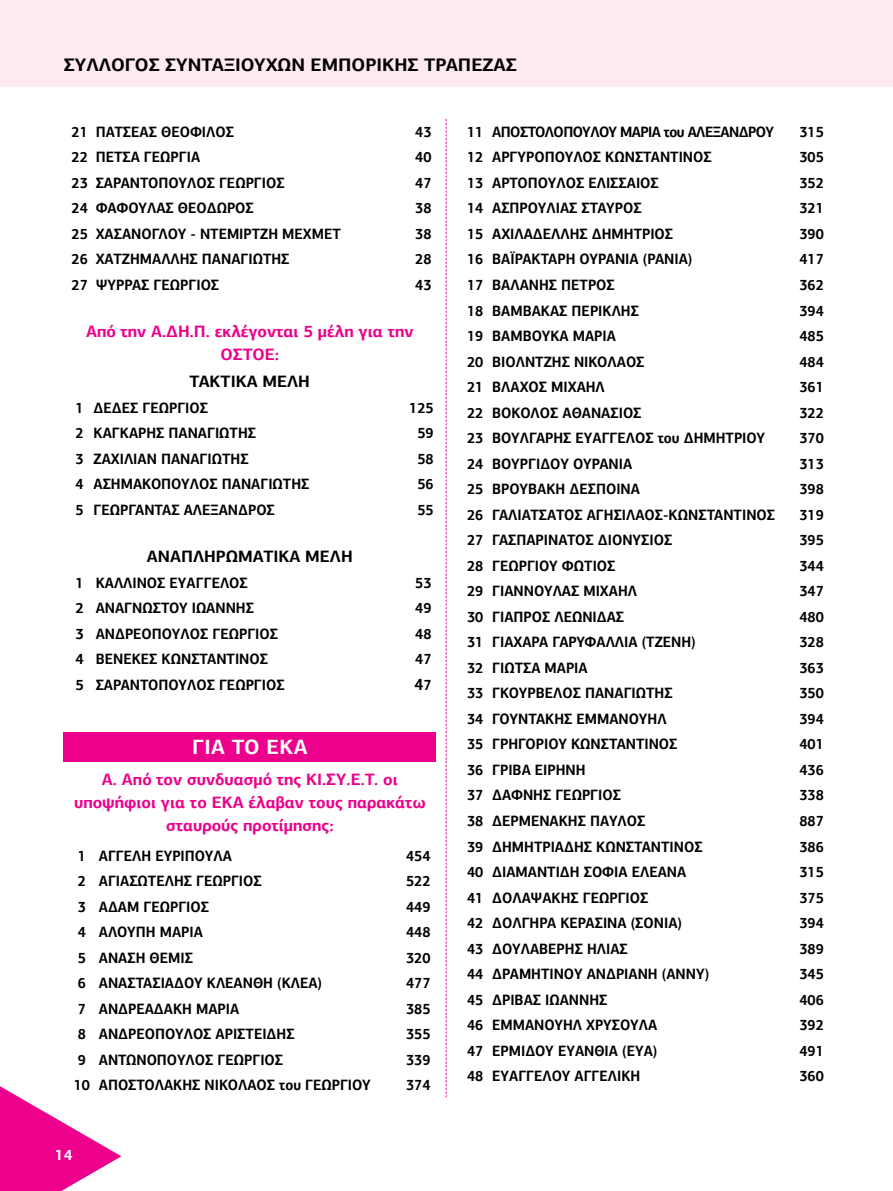
<style>
.page{position:relative;width:893px;height:1191px;background:#fff}
.page>*{position:absolute;margin:0;border:0;box-sizing:border-box;transform-origin:0 0}
.t1{font:700 20.7px "PF Agora Sans Pro";letter-spacing:.02em;color:#fff}
.t2{font:700 18.15px "PF Agora Sans Pro";color:#000}
.t3{font:700 16.5px/23px "PF Agora Sans Pro";color:#ec008c;text-align:center}
.t4{font:700 16.5px "PF Agora Sans Pro";color:#000}
.t5{font:700 16.5px "PF Agora Sans Pro";color:#000;scale:.92 1}
.t6{font:700 15px "PF Agora Sans Pro";color:#000;scale:.92 1}
.t7{font:700 15px "PF Agora Sans Pro";color:#000;scale:.95 1}
.t8{font:700 15px "PF Agora Sans Pro";letter-spacing:-.04em;color:#000;scale:.92 1}
.t9{font:700 15px "PF Agora Sans Pro";color:#fff}
.s1{font-size:15px}
</style>
<div class="page">
<div style="left:0;top:0;width:893px;height:87px;background:#fde9f1"></div>
<svg style="left:0;top:1086px;width:121px;height:105px"></svg>
<div style="left:64px;top:732px;width:372px;height:29px;background:#ec008c"></div>
<svg style="left:446px;top:119px;width:1px;height:978px"></svg>
<p class="t2" style="left:64px;top:53px;width:455px">ΣΥΛΛΟΓΟΣ ΣΥΝΤΑΞΙΟΥΧΩΝ ΕΜΠΟΡΙΚΗΣ ΤΡΑΠΕΖΑΣ</p>
<p class="t6" style="left:72px;top:122px;width:178px">21 ΠΑΤΣΕΑΣ ΘΕΟΦΙΛΟΣ</p>
<p class="t6" style="left:415px;top:122px;width:19px">43</p>
<p class="t6" style="left:72px;top:148px;width:141px">22 ΠΕΤΣΑ ΓΕΩΡΓΙΑ</p>
<p class="t6" style="left:415px;top:148px;width:19px">40</p>
<p class="t6" style="left:72px;top:173px;width:233px">23 ΣΑΡΑΝΤΟΠΟΥΛΟΣ ΓΕΩΡΓΙΟΣ</p>
<p class="t6" style="left:415px;top:173px;width:19px">47</p>
<p class="t6" style="left:72px;top:199px;width:200px">24 ΦΑΦΟΥΛΑΣ ΘΕΟΔΩΡΟΣ</p>
<p class="t6" style="left:415px;top:199px;width:19px">38</p>
<p class="t6" style="left:72px;top:224px;width:294px">25 ΧΑΣΑΝΟΓΛΟΥ - ΝΤΕΜΙΡΤΖΗ ΜΕΧΜΕΤ</p>
<p class="t6" style="left:415px;top:224px;width:19px">38</p>
<p class="t6" style="left:72px;top:250px;width:238px">26 ΧΑΤΖΗΜΑΛΛΗΣ ΠΑΝΑΓΙΩΤΗΣ</p>
<p class="t6" style="left:415px;top:250px;width:19px">28</p>
<p class="t6" style="left:72px;top:275px;width:162px">27 ΨΥΡΡΑΣ ΓΕΩΡΓΙΟΣ</p>
<p class="t6" style="left:415px;top:275px;width:19px">43</p>
<p class="t3" style="left:86px;top:320px;width:329px">Από την Α.ΔΗ.Π. εκλέγονται 5 μέλη για την<br>ΟΣΤΟΕ:</p>
<p class="t4" style="left:190px;top:371px;width:122px">ΤΑΚΤΙΚΑ ΜΕΛΗ</p>
<p class="t6" style="left:76px;top:398px;width:145px">1 ΔΕΔΕΣ ΓΕΩΡΓΙΟΣ</p>
<p class="t6" style="left:409px;top:398px;width:28px">125</p>
<p class="t6" style="left:76px;top:424px;width:198px">2 ΚΑΓΚΑΡΗΣ ΠΑΝΑΓΙΩΤΗΣ</p>
<p class="t6" style="left:417px;top:424px;width:19px">59</p>
<p class="t6" style="left:76px;top:449px;width:189px">3 ΖΑΧΙΛΙΑΝ ΠΑΝΑΓΙΩΤΗΣ</p>
<p class="t6" style="left:417px;top:449px;width:19px">58</p>
<p class="t6" style="left:76px;top:475px;width:256px">4 ΑΣΗΜΑΚΟΠΟΥΛΟΣ ΠΑΝΑΓΙΩΤΗΣ</p>
<p class="t6" style="left:417px;top:475px;width:19px">56</p>
<p class="t6" style="left:76px;top:500px;width:218px">5 ΓΕΩΡΓΑΝΤΑΣ ΑΛΕΞΑΝΔΡΟΣ</p>
<p class="t6" style="left:417px;top:500px;width:19px">55</p>
<p class="t4" style="left:147px;top:546px;width:207px">ΑΝΑΠΛΗΡΩΜΑΤΙΚΑ ΜΕΛΗ</p>
<p class="t6" style="left:76px;top:573px;width:189px">1 ΚΑΛΛΙΝΟΣ ΕΥΑΓΓΕΛΟΣ</p>
<p class="t6" style="left:415px;top:573px;width:19px">53</p>
<p class="t7" style="left:76px;top:598px;width:189px">2 ΑΝΑΓΝΩΣΤΟΥ ΙΩΑΝΝΗΣ</p>
<p class="t6" style="left:415px;top:598px;width:19px">49</p>
<p class="t7" style="left:76px;top:624px;width:215px">3 ΑΝΔΡΕΟΠΟΥΛΟΣ ΓΕΩΡΓΙΟΣ</p>
<p class="t6" style="left:415px;top:624px;width:19px">48</p>
<p class="t7" style="left:76px;top:649px;width:204px">4 ΒΕΝΕΚΕΣ ΚΩΝΣΤΑΝΤΙΝΟΣ</p>
<p class="t6" style="left:415px;top:649px;width:19px">47</p>
<p class="t7" style="left:76px;top:675px;width:222px">5 ΣΑΡΑΝΤΟΠΟΥΛΟΣ ΓΕΩΡΓΙΟΣ</p>
<p class="t5" style="left:414px;top:674px;width:20px">4<span class="s1">7</span></p>
<h1 class="t1" style="left:192px;top:733px;width:117px">ΓΙΑ ΤΟ ΕΚΑ</h1>
<p class="t3" style="left:74px;top:767px;width:353px">Α. Από τον συνδυασμό της ΚΙ.ΣΥ.Ε.Τ. οι υποψήφιοι για το ΕΚΑ έλαβαν τους παρακάτω σταυρούς προτίμησης:</p>
<p class="t6" style="left:78px;top:846px;width:169px">1 ΑΓΓΕΛΗ ΕΥΡΙΠΟΥΛΑ</p>
<p class="t6" style="left:406px;top:846px;width:28px">454</p>
<p class="t6" style="left:78px;top:871px;width:201px">2 ΑΓΙΑΣΩΤΕΛΗΣ ΓΕΩΡΓΙΟΣ</p>
<p class="t6" style="left:406px;top:871px;width:28px">522</p>
<p class="t6" style="left:78px;top:897px;width:144px">3 ΑΔΑΜ ΓΕΩΡΓΙΟΣ</p>
<p class="t6" style="left:406px;top:897px;width:28px">449</p>
<p class="t6" style="left:78px;top:922px;width:137px">4 ΑΛΟΥΠΗ ΜΑΡΙΑ</p>
<p class="t6" style="left:406px;top:922px;width:28px">448</p>
<p class="t6" style="left:78px;top:948px;width:127px">5 ΑΝΑΣΗ ΘΕΜΙΣ</p>
<p class="t6" style="left:406px;top:948px;width:28px">320</p>
<p class="t6" style="left:78px;top:973px;width:267px">6 ΑΝΑΣΤΑΣΙΑΔΟΥ ΚΛΕΑΝΘΗ (ΚΛΕΑ)</p>
<p class="t6" style="left:406px;top:973px;width:28px">477</p>
<p class="t6" style="left:78px;top:999px;width:177px">7 ΑΝΔΡΕΑΔΑΚΗ ΜΑΡΙΑ</p>
<p class="t6" style="left:406px;top:999px;width:28px">385</p>
<p class="t6" style="left:78px;top:1024px;width:237px">8 ΑΝΔΡΕΟΠΟΥΛΟΣ ΑΡΙΣΤΕΙΔΗΣ</p>
<p class="t6" style="left:406px;top:1024px;width:28px">355</p>
<p class="t6" style="left:78px;top:1050px;width:225px">9 ΑΝΤΩΝΟΠΟΥΛΟΣ ΓΕΩΡΓΙΟΣ</p>
<p class="t6" style="left:406px;top:1050px;width:28px">339</p>
<p class="t6" style="left:74px;top:1075px;width:324px">10 ΑΠΟΣΤΟΛΑΚΗΣ ΝΙΚΟΛΑΟΣ του ΓΕΩΡΓΙΟΥ</p>
<p class="t6" style="left:406px;top:1075px;width:28px">374</p>
<p class="t9" style="left:55px;top:1145px;width:19px">14</p>
<p class="t8" style="left:467px;top:122px;width:335px">11 ΑΠΟΣΤΟΛΟΠΟΥΛΟΥ ΜΑΡΙΑ του ΑΛΕΞΑΝΔΡΟΥ</p>
<p class="t6" style="left:799px;top:122px;width:28px">315</p>
<p class="t6" style="left:467px;top:148px;width:267px">12 ΑΡΓΥΡΟΠΟΥΛΟΣ ΚΩΝΣΤΑΝΤΙΝΟΣ</p>
<p class="t6" style="left:799px;top:148px;width:28px">305</p>
<p class="t6" style="left:467px;top:173px;width:210px">13 ΑΡΤΟΠΟΥΛΟΣ ΕΛΙΣΣΑΙΟΣ</p>
<p class="t6" style="left:799px;top:173px;width:28px">352</p>
<p class="t6" style="left:467px;top:199px;width:191px">14 ΑΣΠΡΟΥΛΙΑΣ ΣΤΑΥΡΟΣ</p>
<p class="t6" style="left:799px;top:199px;width:28px">321</p>
<p class="t6" style="left:467px;top:224px;width:226px">15 ΑΧΙΛΑΔΕΛΛΗΣ ΔΗΜΗΤΡΙΟΣ</p>
<p class="t6" style="left:799px;top:224px;width:28px">390</p>
<p class="t6" style="left:467px;top:250px;width:247px">16 ΒΑΪΡΑΚΤΑΡΗ ΟΥΡΑΝΙΑ (ΡΑΝΙΑ)</p>
<p class="t6" style="left:799px;top:250px;width:28px">417</p>
<p class="t6" style="left:467px;top:275px;width:162px">17 ΒΑΛΑΝΗΣ ΠΕΤΡΟΣ</p>
<p class="t6" style="left:799px;top:275px;width:28px">362</p>
<p class="t6" style="left:467px;top:301px;width:188px">18 ΒΑΜΒΑΚΑΣ ΠΕΡΙΚΛΗΣ</p>
<p class="t6" style="left:799px;top:301px;width:28px">394</p>
<p class="t6" style="left:467px;top:326px;width:163px">19 ΒΑΜΒΟΥΚΑ ΜΑΡΙΑ</p>
<p class="t6" style="left:799px;top:326px;width:28px">485</p>
<p class="t6" style="left:467px;top:352px;width:194px">20 ΒΙΟΛΝΤΖΗΣ ΝΙΚΟΛΑΟΣ</p>
<p class="t6" style="left:799px;top:352px;width:28px">484</p>
<p class="t6" style="left:467px;top:377px;width:151px">21 ΒΛΑΧΟΣ ΜΙΧΑΗΛ</p>
<p class="t6" style="left:799px;top:377px;width:28px">361</p>
<p class="t6" style="left:467px;top:403px;width:191px">22 ΒΟΚΟΛΟΣ ΑΘΑΝΑΣΙΟΣ</p>
<p class="t6" style="left:799px;top:403px;width:28px">322</p>
<p class="t6" style="left:467px;top:428px;width:326px">23 ΒΟΥΛΓΑΡΗΣ ΕΥΑΓΓΕΛΟΣ του ΔΗΜΗΤΡΙΟΥ</p>
<p class="t6" style="left:799px;top:428px;width:28px">370</p>
<p class="t6" style="left:467px;top:454px;width:181px">24 ΒΟΥΡΓΙΔΟΥ ΟΥΡΑΝΙΑ</p>
<p class="t6" style="left:799px;top:454px;width:28px">313</p>
<p class="t6" style="left:467px;top:479px;width:189px">25 ΒΡΟΥΒΑΚΗ ΔΕΣΠΟΙΝΑ</p>
<p class="t6" style="left:799px;top:479px;width:28px">398</p>
<p class="t6" style="left:467px;top:505px;width:336px">26 ΓΑΛΙΑΤΣΑΤΟΣ ΑΓΗΣΙΛΑΟΣ-ΚΩΝΣΤΑΝΤΙΝΟΣ</p>
<p class="t6" style="left:799px;top:505px;width:28px">319</p>
<p class="t6" style="left:467px;top:530px;width:225px">27 ΓΑΣΠΑΡΙΝΑΤΟΣ ΔΙΟΝΥΣΙΟΣ</p>
<p class="t6" style="left:799px;top:530px;width:28px">395</p>
<p class="t6" style="left:467px;top:556px;width:163px">28 ΓΕΩΡΓΙΟΥ ΦΩΤΙΟΣ</p>
<p class="t6" style="left:799px;top:556px;width:28px">344</p>
<p class="t6" style="left:467px;top:581px;width:186px">29 ΓΙΑΝΝΟΥΛΑΣ ΜΙΧΑΗΛ</p>
<p class="t6" style="left:799px;top:581px;width:28px">347</p>
<p class="t6" style="left:467px;top:607px;width:172px">30 ΓΙΑΠΡΟΣ ΛΕΩΝΙΔΑΣ</p>
<p class="t6" style="left:799px;top:607px;width:28px">480</p>
<p class="t6" style="left:467px;top:632px;width:250px">31 ΓΙΑΧΑΡΑ ΓΑΡΥΦΑΛΛΙΑ (ΤΖΕΝΗ)</p>
<p class="t6" style="left:799px;top:632px;width:28px">328</p>
<p class="t6" style="left:467px;top:658px;width:133px">32 ΓΙΩΤΣΑ ΜΑΡΙΑ</p>
<p class="t6" style="left:799px;top:658px;width:28px">363</p>
<p class="t6" style="left:467px;top:683px;width:225px">33 ΓΚΟΥΡΒΕΛΟΣ ΠΑΝΑΓΙΩΤΗΣ</p>
<p class="t6" style="left:799px;top:683px;width:28px">350</p>
<p class="t6" style="left:467px;top:709px;width:218px">34 ΓΟΥΝΤΑΚΗΣ ΕΜΜΑΝΟΥΗΛ</p>
<p class="t6" style="left:799px;top:709px;width:28px">394</p>
<p class="t6" style="left:467px;top:735px;width:230px">35 ΓΡΗΓΟΡΙΟΥ ΚΩΝΣΤΑΝΤΙΝΟΣ</p>
<p class="t6" style="left:799px;top:735px;width:28px">401</p>
<p class="t6" style="left:467px;top:760px;width:130px">36 ΓΡΙΒΑ ΕΙΡΗΝΗ</p>
<p class="t6" style="left:799px;top:760px;width:28px">436</p>
<p class="t6" style="left:467px;top:786px;width:169px">37 ΔΑΦΝΗΣ ΓΕΩΡΓΙΟΣ</p>
<p class="t6" style="left:799px;top:786px;width:28px">338</p>
<p class="t6" style="left:467px;top:811px;width:195px">38 ΔΕΡΜΕΝΑΚΗΣ ΠΑΥΛΟΣ</p>
<p class="t6" style="left:799px;top:811px;width:28px">887</p>
<p class="t6" style="left:467px;top:837px;width:258px">39 ΔΗΜΗΤΡΙΑΔΗΣ ΚΩΝΣΤΑΝΤΙΝΟΣ</p>
<p class="t6" style="left:799px;top:837px;width:28px">386</p>
<p class="t6" style="left:467px;top:862px;width:240px">40 ΔΙΑΜΑΝΤΙΔΗ ΣΟΦΙΑ ΕΛΕΑΝΑ</p>
<p class="t6" style="left:799px;top:862px;width:28px">315</p>
<p class="t6" style="left:467px;top:888px;width:199px">41 ΔΟΛΑΨΑΚΗΣ ΓΕΩΡΓΙΟΣ</p>
<p class="t6" style="left:799px;top:888px;width:28px">375</p>
<p class="t6" style="left:467px;top:913px;width:235px">42 ΔΟΛΓΗΡΑ ΚΕΡΑΣΙΝΑ (ΣΟΝΙΑ)</p>
<p class="t6" style="left:799px;top:913px;width:28px">394</p>
<p class="t6" style="left:467px;top:939px;width:176px">43 ΔΟΥΛΑΒΕΡΗΣ ΗΛΙΑΣ</p>
<p class="t6" style="left:799px;top:939px;width:28px">389</p>
<p class="t6" style="left:467px;top:964px;width:265px">44 ΔΡΑΜΗΤΙΝΟΥ ΑΝΔΡΙΑΝΗ (ΑΝΝΥ)</p>
<p class="t6" style="left:799px;top:964px;width:28px">345</p>
<p class="t6" style="left:467px;top:990px;width:154px">45 ΔΡΙΒΑΣ ΙΩΑΝΝΗΣ</p>
<p class="t6" style="left:799px;top:990px;width:28px">406</p>
<p class="t6" style="left:467px;top:1015px;width:208px">46 ΕΜΜΑΝΟΥΗΛ ΧΡΥΣΟΥΛΑ</p>
<p class="t6" style="left:799px;top:1015px;width:28px">392</p>
<p class="t6" style="left:467px;top:1041px;width:208px">47 ΕΡΜΙΔΟΥ ΕΥΑΝΘΙΑ (ΕΥΑ)</p>
<p class="t6" style="left:799px;top:1041px;width:28px">491</p>
<p class="t6" style="left:467px;top:1066px;width:190px">48 ΕΥΑΓΓΕΛΟΥ ΑΓΓΕΛΙΚΗ</p>
<p class="t6" style="left:799px;top:1066px;width:28px">360</p>
</div>
